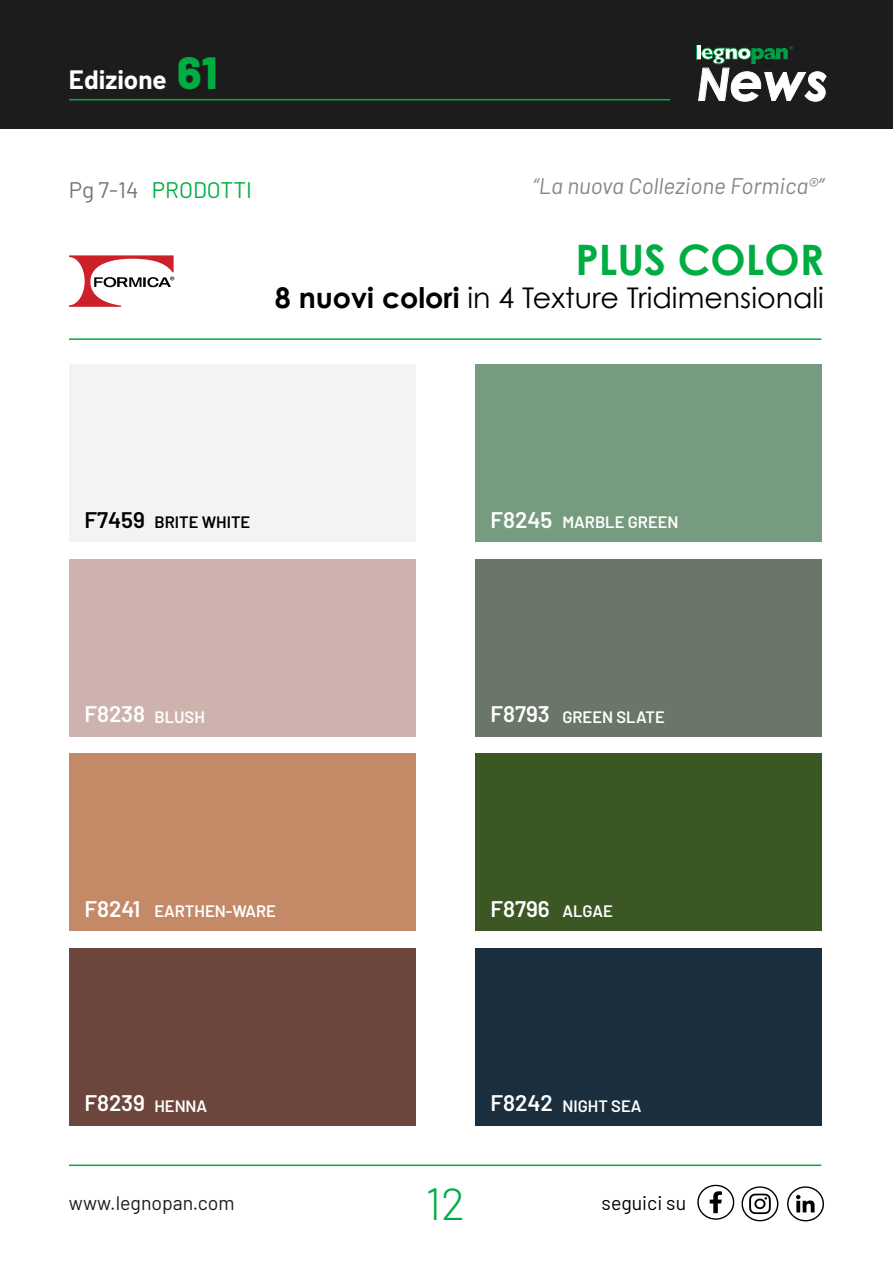
<style>
.page{position:relative;width:893px;height:1263px;background:#fff}
.page>*{position:absolute;margin:0;border:0;box-sizing:border-box;transform-origin:0 0}
.t1{font:italic 700 52.8px "Century Gothic";color:#fff}
.t2{font:300 45px "Barlow";color:#00ad42}
.t3{font:700 42px "Century Gothic";color:#00ad42}
.t4{font:28.5px "Century Gothic";color:#000}
.t5{font:700 25.95px "Barlow";color:#fff}
.t6{font:600 22.5px "Barlow";color:#fff}
.t7{font:italic 22.5px "Barlow";color:#878787}
.t8{font:22.5px "Barlow";color:#00ad42}
.t9{font:600 22.5px "Barlow";color:#000}
.t10{font:19.5px "Barlow";color:#1c1c1c}
.t11{font:19.5px "Barlow";color:#000}
.t12{font:600 16.5px "Barlow";color:#fff}
.t13{font:600 16.5px "Barlow";color:#000}
.s1{font-weight:800;font-size:45px;color:#00ad42}
.s2{font-size:45.15px}
.s3{color:#777}
.s4{font-weight:700}
</style>
<div class="page">
<div style="left:0;top:0;width:893px;height:128px;background:#1c1c1c"></div>
<svg style="left:696px;top:45px;width:5px;height:14px"></svg>
<svg style="left:701px;top:46px;width:92px;height:18px"></svg>
<hr style="left:697px;top:45px;width:3px;height:14px;background:#fff">
<hr style="left:69px;top:99px;width:601px;height:1px;background:#00ad42">
<hr style="left:69px;top:1164px;width:752px;height:2px;background:#00ad42">
<svg style="left:787px;top:1186px;width:37px;height:35px"></svg>
<svg style="left:697px;top:1185px;width:37px;height:35px"></svg>
<svg style="left:741px;top:1186px;width:37px;height:35px"></svg>
<div style="left:475px;top:364px;width:346px;height:178px;background:#779b7e"></div>
<div style="left:69px;top:364px;width:346px;height:178px;background:#f3f3f1"></div>
<div style="left:475px;top:753px;width:346px;height:178px;background:#3b5723"></div>
<div style="left:69px;top:753px;width:346px;height:178px;background:#c48a68"></div>
<div style="left:475px;top:559px;width:346px;height:177px;background:#6a7667"></div>
<div style="left:69px;top:559px;width:346px;height:177px;background:#cdb2ae"></div>
<div style="left:475px;top:948px;width:346px;height:177px;background:#1a2e3e"></div>
<div style="left:69px;top:948px;width:346px;height:177px;background:#6c453c"></div>
<hr style="left:69px;top:338px;width:752px;height:2px;background:#00ad42">
<svg style="left:69px;top:255px;width:105px;height:52px"></svg>
<h3 class="t5" style="left:69px;top:60px;width:150px">Edizione <span class="s1">61</span></h3>
<h1 class="t1" style="left:697px;top:47px;width:133px"><span class="s2">N</span>ews</h1>
<h3 class="t8" style="left:69px;top:173px;width:185px"><span class="s3">Pg 7-14</span> PRODOTTI</h3>
<h3 class="t7" style="left:533px;top:170px;width:293px">“La nuova Collezione Formica®”</h3>
<h3 class="t3" style="left:575px;top:233px;width:250px">PLUS COLOR</h3>
<h3 class="t4" style="left:275px;top:280px;width:551px"><span class="s4">8 nuovi colori</span> in 4 Texture Tridimensionali</h3>
<h3 class="t9" style="left:84px;top:503px;width:62px">F7459</h3>
<h3 class="t6" style="left:490px;top:503px;width:64px">F8245</h3>
<p class="t13" style="left:154px;top:510px;width:97px">BRITE WHITE</p>
<p class="t12" style="left:562px;top:510px;width:118px">MARBLE GREEN</p>
<h3 class="t6" style="left:84px;top:697px;width:62px">F8238</h3>
<h3 class="t6" style="left:490px;top:697px;width:61px">F8793</h3>
<p class="t12" style="left:154px;top:705px;width:52px">BLUSH</p>
<p class="t12" style="left:562px;top:705px;width:104px">GREEN SLATE</p>
<h3 class="t6" style="left:84px;top:892px;width:58px">F8241</h3>
<h3 class="t6" style="left:490px;top:892px;width:61px">F8796</h3>
<p class="t12" style="left:154px;top:899px;width:123px">EARTHEN-WARE</p>
<p class="t12" style="left:562px;top:899px;width:52px">ALGAE</p>
<h3 class="t6" style="left:84px;top:1087px;width:62px">F8239</h3>
<h3 class="t6" style="left:490px;top:1087px;width:64px">F8242</h3>
<p class="t12" style="left:154px;top:1093px;width:54px">HENNA</p>
<p class="t12" style="left:562px;top:1093px;width:81px">NIGHT SEA</p>
<h2 class="t2" style="left:425px;top:1171px;width:41px">12</h2>
<p class="t10" style="left:69px;top:1189px;width:167px">www.legnopan.com</p>
<p class="t11" style="left:602px;top:1189px;width:86px">seguici su</p>
</div>
